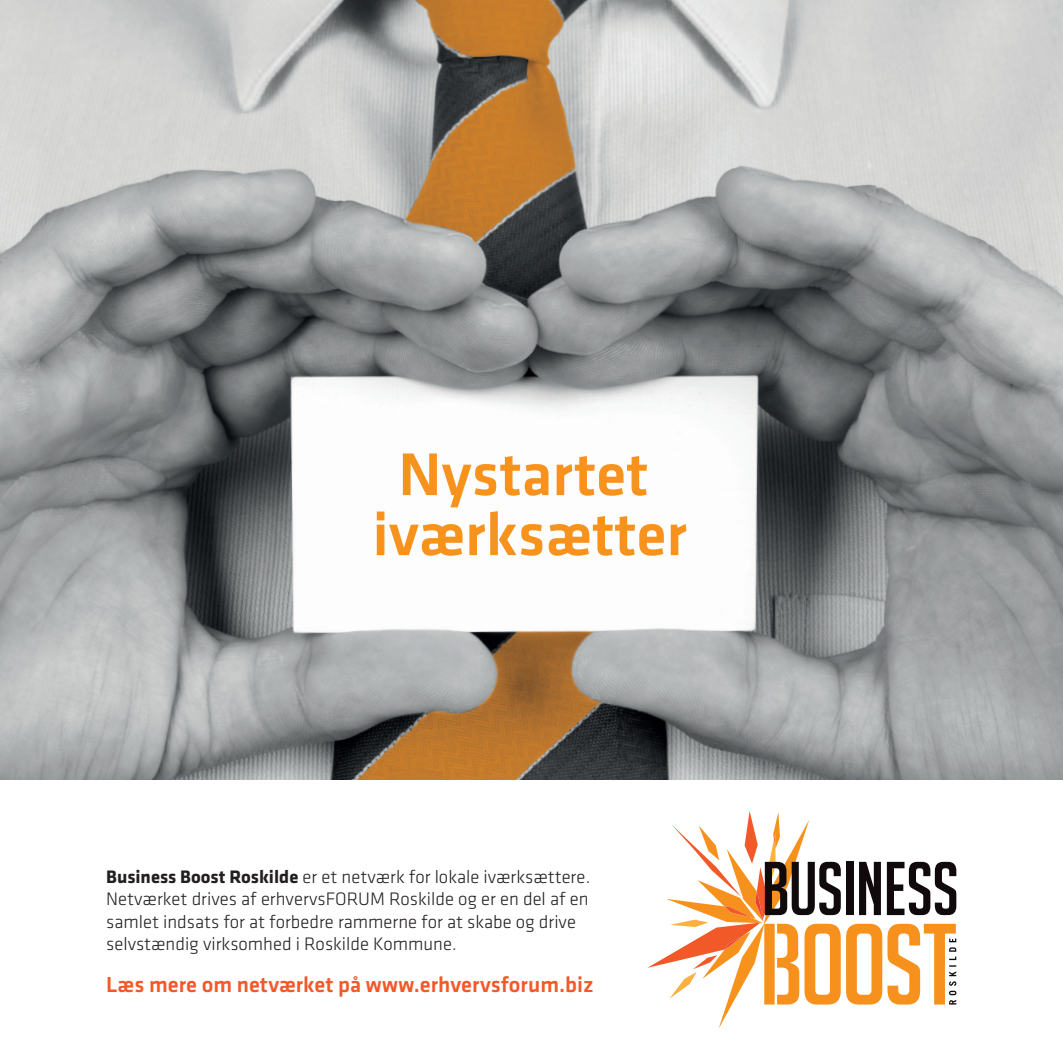
<style>
.page{position:relative;width:1063px;height:1063px;background:#fff}
.page>*{position:absolute;margin:0;border:0;box-sizing:border-box;transform-origin:0 0}
.t1{font:500 62.5px "Klavika Basic";color:#f7931d}
.t2{font:500 22.5px "Klavika Basic";color:#f15929}
.t3{font:300 18.75px "Klavika Basic";color:#231f20}
.s1{font-family:"Klavika";font-weight:700}
</style>
<div class="page">
<img style="left:0;top:0;width:1063px;height:780px">
<svg style="left:647px;top:811px;width:309px;height:218px"></svg>
<p class="t1" style="left:398px;top:432px;width:252px">Nystartet</p>
<p class="t1" style="left:372px;top:492px;width:316px">iværksætter</p>
<p class="t3" style="left:106px;top:865px;width:485px"><span class="s1">Business Boost Roskilde</span> er et netværk for lokale iværksættere.</p>
<p class="t3" style="left:106px;top:888px;width:484px">Netværket drives af erhvervsFORUM Roskilde og er en del af en</p>
<p class="t3" style="left:106px;top:910px;width:471px">samlet indsats for at forbedre rammerne for at skabe og drive</p>
<p class="t3" style="left:106px;top:933px;width:352px">selvstændig virksomhed i Roskilde Kommune.</p>
<p class="t2" style="left:106px;top:969px;width:489px">Læs mere om netværket på www.erhvervsforum.biz</p>
</div>
